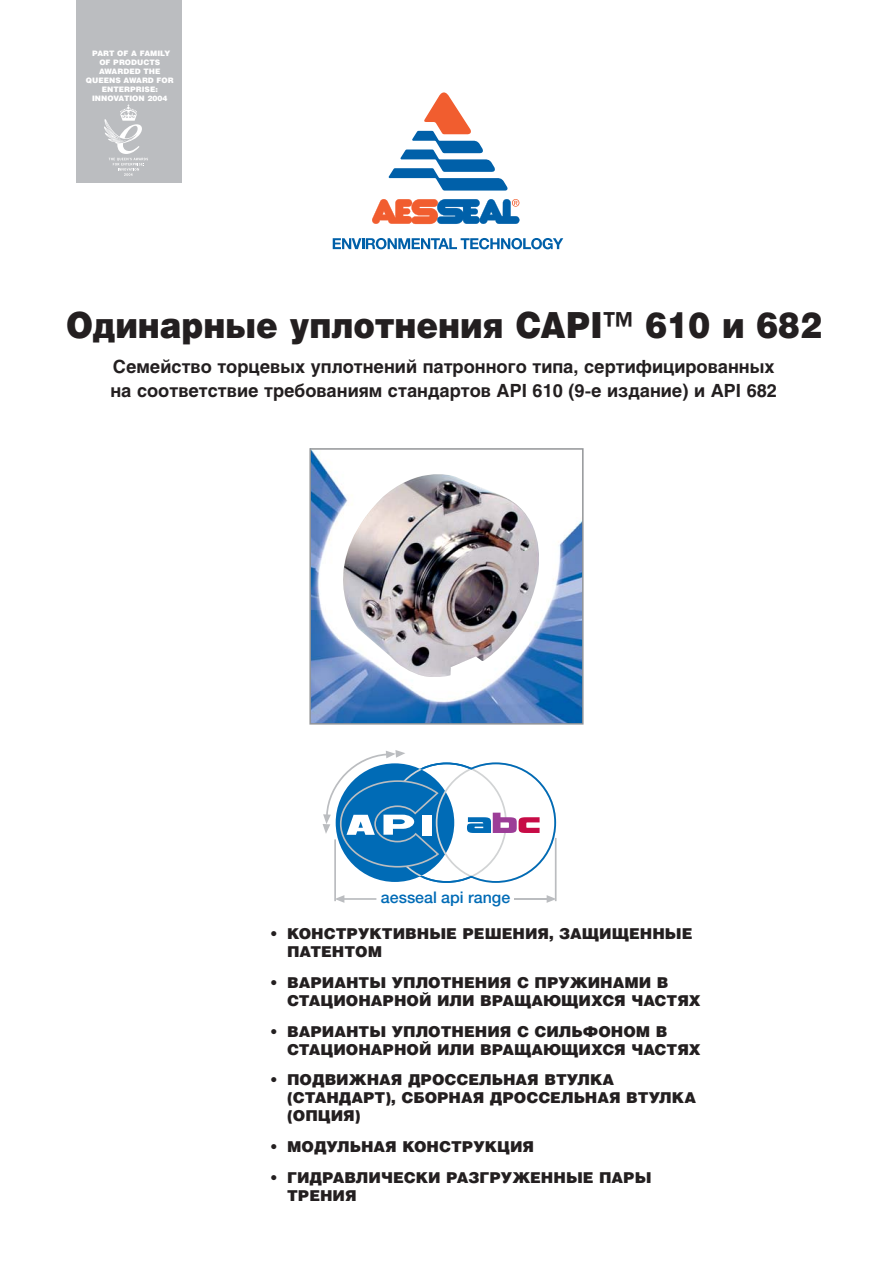
<style>
.page{position:relative;width:893px;height:1263px;background:#fff}
.page>*{position:absolute;margin:0;border:0;box-sizing:border-box;transform-origin:0 0}
.t1{font:900 36px "Helios";color:#231f20;scale:.9 1}
.t2{font:700 18px/24px "Helios";color:#231f20}
.t3{font:500 15.9px "Helvetica Neue";color:#006bb6}
.t4{font:900 15px/18px "Helios";color:#231f20}
.t5{font:900 7.5px/9px "Helios";color:#fff;text-align:center}
</style>
<div class="page">
<svg style="left:372px;top:199px;width:147px;height:25px"></svg>
<svg style="left:388px;top:92px;width:120px;height:99px"></svg>
<svg style="left:333px;top:238px;width:230px;height:11px"></svg>
<hr style="left:334px;top:839px;width:2px;height:62px;background:#bbbdc0">
<hr style="left:555px;top:838px;width:2px;height:63px;background:#bbbdc0">
<hr style="left:344px;top:898px;width:32px;height:2px;background:#bbbdc0">
<svg style="left:335px;top:895px;width:9px;height:8px"></svg>
<hr style="left:515px;top:898px;width:32px;height:2px;background:#bbbdc0">
<svg style="left:547px;top:895px;width:9px;height:8px"></svg>
<svg style="left:323px;top:750px;width:233px;height:133px"></svg>
<div style="left:422px;top:815px;width:9px;height:20px;background:#fff"></div>
<svg style="left:309px;top:448px;width:275px;height:277px"></svg>
<img style="left:343px;top:474px;width:196px;height:203px">
<div style="left:76px;top:0;width:106px;height:183px;background:#bbbdc0"></div>
<svg style="left:104px;top:104px;width:44px;height:72px"></svg>
<p class="t5" style="left:86px;top:50px;width:89px">PART OF A FAMILY<br>OF PRODUCTS<br>AWARDED THE<br>QUEENS AWARD FOR<br>ENTERPRISE:<br>INNOVATION 2004</p>
<h1 class="t1" style="left:66px;top:311px;width:841px">Одинарные уплотнения CAPI™ 610 и 682</h1>
<p class="t2" style="left:110px;top:356px;width:668px">Семейство торцевых уплотнений патронного типа, сертифицированных на соответствие требованиям стандартов API 610 (9-е издание) и API 682</p>
<p class="t3" style="left:381px;top:887px;width:131px">aesseal api range</p>
<p class="t4" style="left:287px;top:926px;width:407px;text-indent:-17px">• КОНСТРУКТИВНЫЕ РЕШЕНИЯ, ЗАЩИЩЕННЫЕ<br>ПАТЕНТОМ</p>
<p class="t4" style="left:287px;top:975px;width:415px;text-indent:-17px">• ВАРИАНТЫ УПЛОТНЕНИЯ С ПРУЖИНАМИ В<br>СТАЦИОНАРНОЙ ИЛИ ВРАЩАЮЩИХСЯ ЧАСТЯХ</p>
<p class="t4" style="left:287px;top:1024px;width:415px;text-indent:-17px">• ВАРИАНТЫ УПЛОТНЕНИЯ С СИЛЬФОНОМ В<br>СТАЦИОНАРНОЙ ИЛИ ВРАЩАЮЩИХСЯ ЧАСТЯХ</p>
<p class="t4" style="left:287px;top:1072px;width:411px;text-indent:-17px">• ПОДВИЖНАЯ ДРОССЕЛЬНАЯ ВТУЛКА (СТАНДАРТ), СБОРНАЯ ДРОССЕЛЬНАЯ ВТУЛКА (ОПЦИЯ)</p>
<p class="t4" style="left:270px;top:1139px;width:266px">• МОДУЛЬНАЯ КОНСТРУКЦИЯ</p>
<p class="t4" style="left:287px;top:1170px;width:366px;text-indent:-17px">• ГИДРАВЛИЧЕСКИ РАЗГРУЖЕННЫЕ ПАРЫ<br>ТРЕНИЯ</p>
</div>
